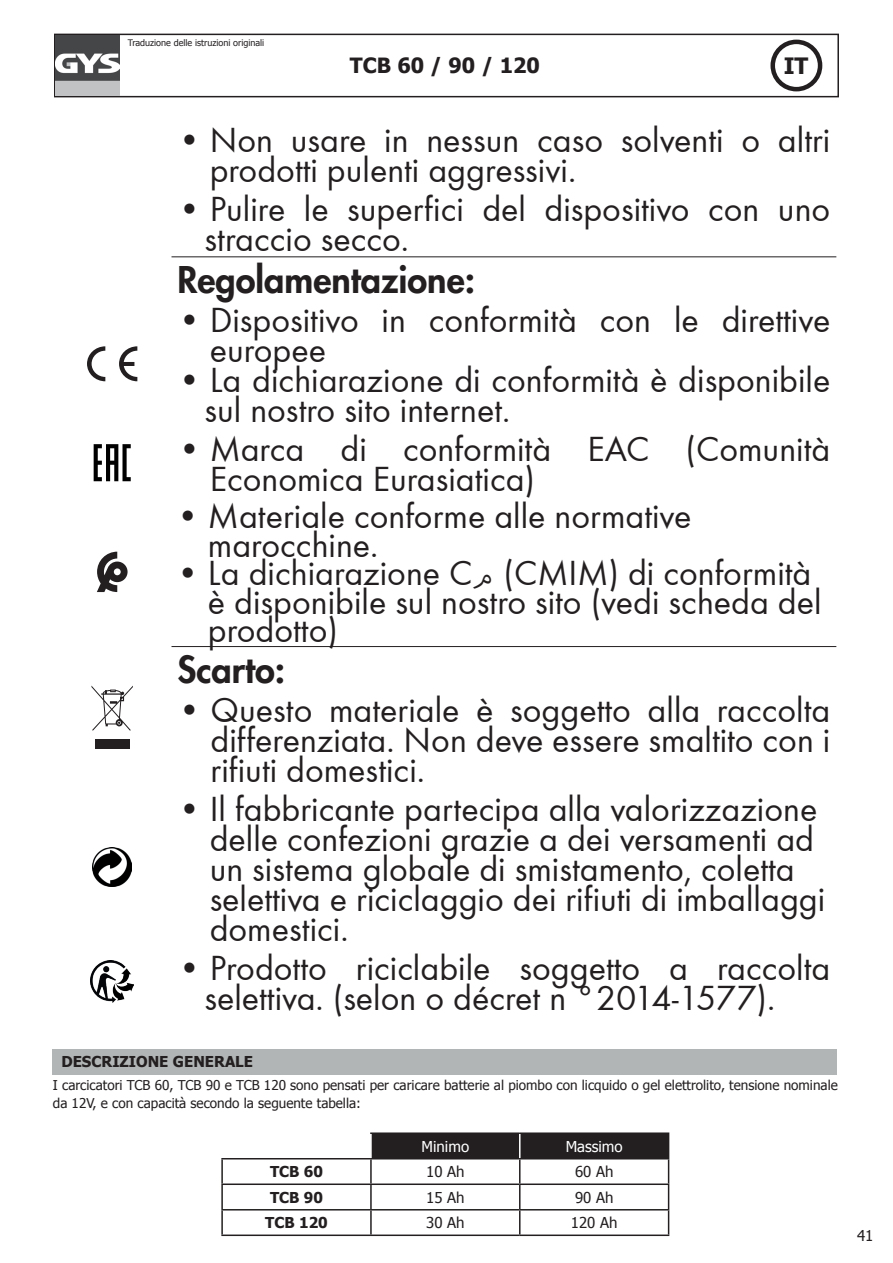
<style>
.page{position:relative;width:893px;height:1263px;background:#fff}
.page>*{position:absolute;margin:0;border:0;box-sizing:border-box;transform-origin:0 0}
.t1{font:36px/30px "Futura";color:#231f20}
.t2{font:800 36px "Futura";color:#231f20}
.t3{font:700 22.5px "Tahoma";color:#231f20}
.t4{font:700 21px "Tahoma";color:#231f20}
.t5{font:700 15px "Tahoma";color:#231f20}
.t6{font:15px "Tahoma";color:#231f20}
.t7{font:15px "Tahoma";color:#fff}
.t8{font:13.5px/18px "Tahoma";color:#231f20}
.t9{font:9px "Tahoma";color:#231f20}
.s1{font-family:"Myriad Arabic"}
</style>
<div class="page">
<div style="left:54px;top:34px;width:785px;height:63px;border:2px solid #231f20"></div>
<div style="left:770px;top:40px;width:52px;height:51px;border:4px solid #231f20;border-radius:50%"></div>
<img style="left:55px;top:35px;width:64px;height:61px">
<hr style="left:171px;top:257px;width:665px;height:1px;background:#231f20">
<hr style="left:171px;top:646px;width:665px;height:1px;background:#231f20">
<svg style="left:87px;top:346px;width:18px;height:35px"></svg>
<svg style="left:119px;top:346px;width:18px;height:35px"></svg>
<svg style="left:94px;top:444px;width:37px;height:37px"></svg>
<svg style="left:97px;top:552px;width:31px;height:40px"></svg>
<div style="left:95px;top:740px;width:34px;height:9px;background:#231f20"></div>
<svg style="left:91px;top:685px;width:42px;height:46px"></svg>
<img style="left:93px;top:848px;width:39px;height:39px">
<img style="left:91px;top:960px;width:42px;height:42px">
<div style="left:53px;top:1049px;width:784px;height:25px;background:#b2b5b5"></div>
<hr style="left:520px;top:1132px;width:149px;height:2px;background:#231f20">
<hr style="left:370px;top:1159px;width:2px;height:24px;background:#231f20">
<hr style="left:221px;top:1185px;width:2px;height:24px;background:#231f20">
<hr style="left:370px;top:1185px;width:2px;height:24px;background:#231f20">
<hr style="left:221px;top:1209px;width:150px;height:1px;background:#231f20">
<hr style="left:221px;top:1210px;width:2px;height:24px;background:#231f20">
<hr style="left:370px;top:1210px;width:2px;height:24px;background:#231f20">
<hr style="left:221px;top:1234px;width:150px;height:2px;background:#231f20">
<hr style="left:371px;top:1234px;width:149px;height:2px;background:#231f20">
<hr style="left:520px;top:1234px;width:149px;height:2px;background:#231f20">
<hr style="left:221px;top:1158px;width:150px;height:1px;background:#231f20">
<hr style="left:221px;top:1159px;width:2px;height:24px;background:#231f20">
<hr style="left:221px;top:1183px;width:150px;height:2px;background:#231f20">
<hr style="left:370px;top:1132px;width:150px;height:2px;background:#231f20">
<svg style="left:371px;top:1134px;width:298px;height:100px"></svg>
<p class="t9" style="left:128px;top:37px;width:138px">Traduzione delle istruzioni originali</p>
<p class="t4" style="left:350px;top:51px;width:191px">TCB 60 / 90 / 120</p>
<p class="t3" style="left:784px;top:50px;width:26px">IT</p>
<p class="t1" style="left:210px;top:125px;width:622px;text-indent:-32px">• Non usare in nessun caso solventi o altri prodotti pulenti aggressivi.</p>
<p class="t1" style="left:204px;top:194px;width:627px;text-indent:-27px">• Pulire le superfici del dispositivo con uno straccio secco.</p>
<p class="t2" style="left:177px;top:257px;width:299px">Regolamentazione:</p>
<p class="t1" style="left:210px;top:305px;width:622px;text-indent:-32px">• Dispositivo in conformità con le direttive europee</p>
<p class="t1" style="left:204px;top:365px;width:627px;text-indent:-27px">• La dichiarazione di conformità è disponibile sul nostro sito internet.</p>
<p class="t1" style="left:210px;top:434px;width:622px;text-indent:-32px">• Marca di conformità EAC (Comunità<br>Economica Eurasiatica)</p>
<p class="t1" style="left:208px;top:502px;width:485px;line-height:28.5px;text-indent:-32px">• Materiale conforme alle normative marocchine.</p>
<p class="t1" style="left:208px;top:559px;width:615px;line-height:28.5px;text-indent:-32px">• La dichiarazione C<span class="s1">م</span> )CMIM) di conformità è disponibile sul nostro sito (vedi scheda del prodotto)</p>
<p class="t2" style="left:177px;top:647px;width:109px">Scarto:</p>
<p class="t1" style="left:210px;top:695px;width:621px;text-align:justify;text-indent:-33px">• Questo materiale è soggetto alla raccolta differenziata. Non deve essere smaltito con i rifiuti domestici.</p>
<p class="t1" style="left:210px;top:794px;width:617px;text-indent:-32px">• Il fabbricante partecipa alla valorizzazione delle confezioni grazie a dei versamenti ad un sistema globale di smistamento, coletta selettiva e riciclaggio dei rifiuti di imballaggi domestici.</p>
<p class="t1" style="left:204px;top:953px;width:627px;text-indent:-27px">• Prodotto riciclabile soggetto a raccolta selettiva. (selon o décret n °2014-1577).</p>
<p class="t5" style="left:61px;top:1051px;width:193px">DESCRIZIONE GENERALE</p>
<p class="t8" style="left:53px;top:1076px;width:786px">I carcicatori TCB 60, TCB 90 e TCB 120 sono pensati per caricare batterie al piombo con licquido o gel elettrolito, tensione nominale da 12V, e con capacità secondo la seguente tabella:</p>
<p class="t7" style="left:422px;top:1136px;width:49px">Minimo</p>
<p class="t7" style="left:566px;top:1136px;width:58px">Massimo</p>
<p class="t5" style="left:270px;top:1161px;width:54px">TCB 60</p>
<p class="t6" style="left:426px;top:1162px;width:40px">10 Ah</p>
<p class="t6" style="left:575px;top:1162px;width:40px">60 Ah</p>
<p class="t5" style="left:270px;top:1187px;width:54px">TCB 90</p>
<p class="t6" style="left:426px;top:1187px;width:40px">15 Ah</p>
<p class="t6" style="left:575px;top:1187px;width:40px">90 Ah</p>
<p class="t5" style="left:265px;top:1212px;width:64px">TCB 120</p>
<p class="t6" style="left:426px;top:1213px;width:40px">30 Ah</p>
<p class="t6" style="left:571px;top:1213px;width:48px">120 Ah</p>
<p class="t6" style="left:857px;top:1226px;width:18px">41</p>
</div>
